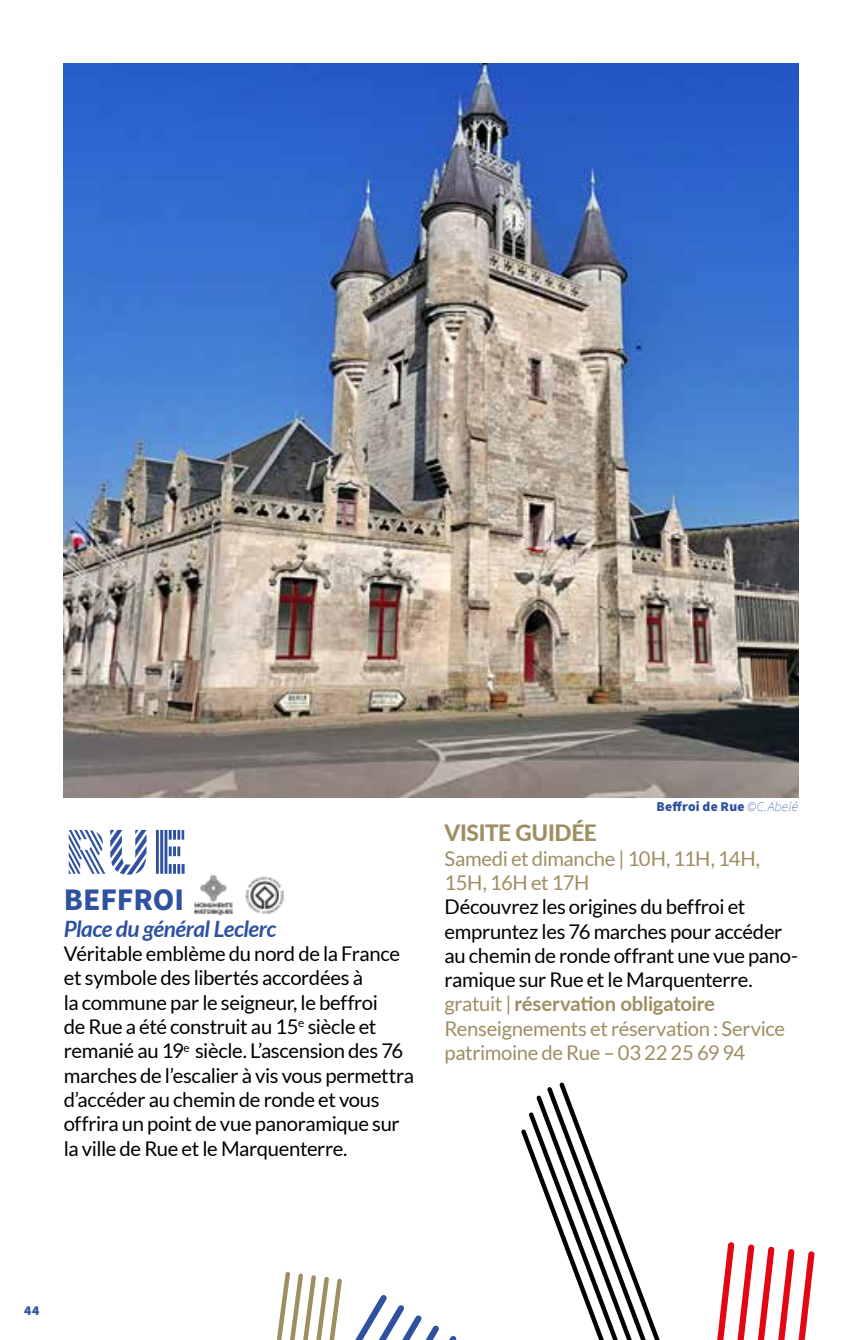
<style>
.page{position:relative;width:862px;height:1340px;background:#fff}
.page>*{position:absolute;margin:0;border:0;box-sizing:border-box;transform-origin:0 0}
.t1{font:900 67.5px "Source Sans Pro DISPLAYV2";color:#2f52a0}
.t2{font:700 31.5px "Source Sans Pro";letter-spacing:-.005em;color:#2f52a0}
.t3{font:italic 700 22.5px "Lato";letter-spacing:-.02em;color:#2f52a0}
.t4{font:800 22.5px "Lato";letter-spacing:-.015em;color:#9e8e62}
.t5{font:20.25px/24.3px "Lato";letter-spacing:-.015em;color:#000}
.t6{font:20.25px/24.3px "Lato";letter-spacing:-.02em;color:#9e8e62}
.t7{font:900 13.5px "Source Sans Pro";letter-spacing:.025em;color:#2f52a0}
.s1{font-weight:200;font-style:italic}
.s2{color:#9e8e62}
.s3{font-weight:700;color:#9e8e62}
</style>
<div class="page">
<hr style="left:861px;top:0;width:1px;height:642px;background:#2f52a0">
<img style="left:64px;top:64px;width:733px;height:733px">
<img style="left:194px;top:874px;width:39px;height:42px">
<img style="left:245px;top:876px;width:39px;height:38px">
<svg style="left:717px;top:1242px;width:97px;height:97px"></svg>
<svg style="left:277px;top:1271px;width:179px;height:68px"></svg>
<svg style="left:521px;top:1082px;width:139px;height:257px"></svg>
<h1 class="t1" style="left:64px;top:816px;width:126px">Rue</h1>
<h2 class="t2" style="left:64px;top:878px;width:122px">BEFFROI</h2>
<p class="t3" style="left:64px;top:915px;width:214px">Place du général Leclerc</p>
<p class="t5" style="left:64px;top:941px;width:351px">Véritable emblème du nord de la France et symbole des libertés accordées à<br>la commune par le seigneur, le beffroi<br>de Rue a été construit au 15<sup>e</sup> siècle et remanié au 19<sup>e</sup> siècle. L’ascension des 76 marches de l’escalier à vis vous permettra d’accéder au chemin de ronde et vous offrira un point de vue panoramique sur la ville de Rue et le Marquenterre.</p>
<p class="t7" style="left:656px;top:797px;width:143px">Beffroi de Rue <span class="s1">©C.Abelé</span></p>
<p class="t4" style="left:444px;top:816px;width:154px">VISITE GUIDÉE</p>
<p class="t6" style="left:444px;top:846px;width:317px">Samedi et dimanche | 10H, 11H, 14H,<br>15H, 16H et 17H</p>
<p class="t5" style="left:444px;top:894px;width:355px">Découvrez les origines du beffroi et empruntez les 76 marches pour accéder au chemin de ronde offrant une vue pano&shy;ramique sur Rue et le Marquenterre. <span class="s2">gratuit |</span> <span class="s3">réservation obligatoire </span><span class="s2">Renseignements et réservation : Service patrimoine de Rue – 03 22 25 69 94</span></p>
<p class="t7" style="left:24px;top:1301px;width:17px">44</p>
</div>
